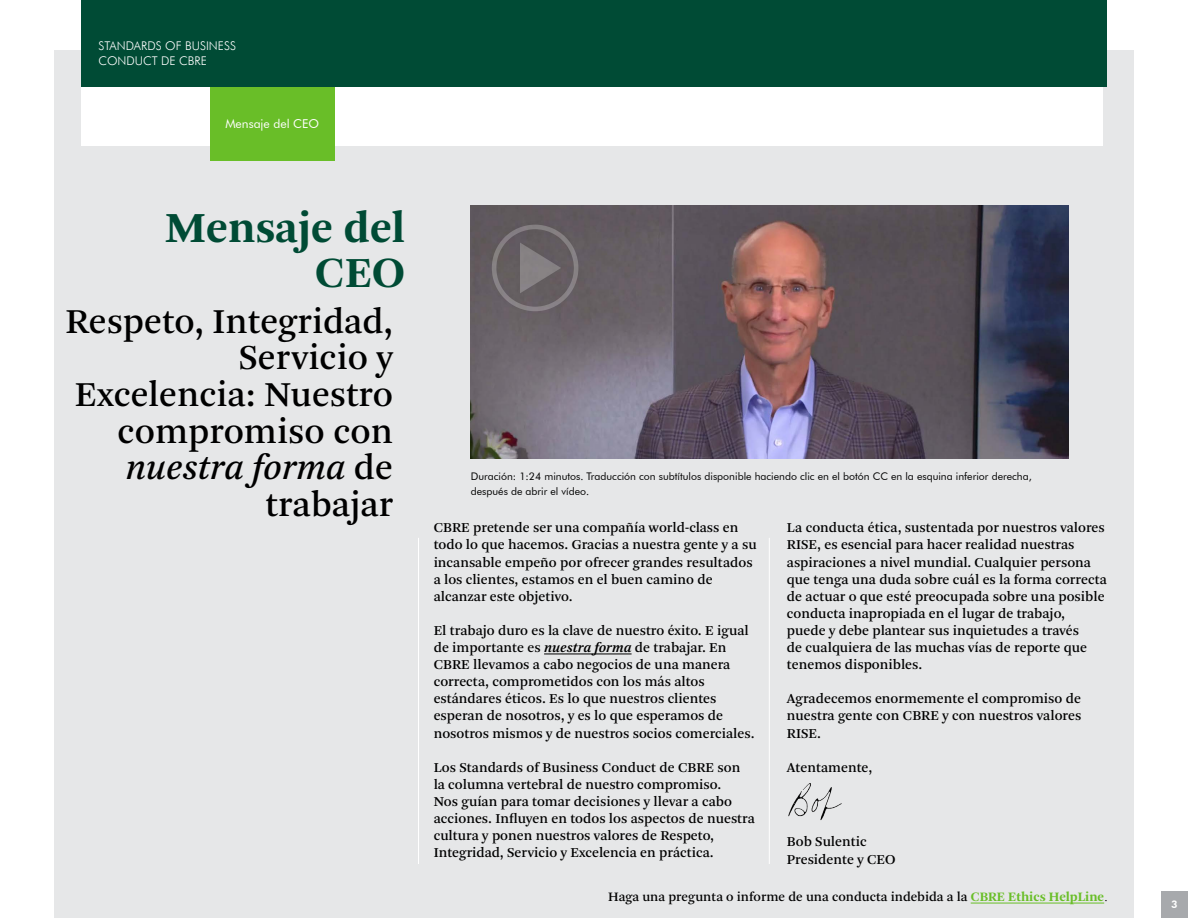
<style>
.page{position:relative;width:1188px;height:918px;background:#fff}
.page>*{position:absolute;margin:0;border:0;box-sizing:border-box;transform-origin:0 0}
.t1{font:700 45px/45px "Arnhem Pro";color:#004b35;text-align:right}
.t2{font:36.75px/36.6px "Arnhem Pro";color:#000;text-align:right}
.t3{font:14.25px/17.1px "Arnhem Pro";color:#000}
.t4{font:13.5px "Arnhem Pro";color:#000}
.t5{font:12.15px "Futura BT";color:#fff}
.t6{font:300 12px/15px "Futura BT";color:#fff}
.t7{font:10.5px/14.2px "Futura BT";color:#000}
.t8{font:800 10.5px "Futura BT";color:#fff}
.s1{font-style:italic}
.s2{font-weight:600;font-style:italic}
.s3{font-weight:700;color:#69be28}
.s4{font-family:"Futura BT";font-weight:300}
</style>
<div class="page">
<div style="left:54px;top:50px;width:1080px;height:868px;background:#e6e7e8"></div>
<div style="left:1161px;top:891px;width:27px;height:27px;background:#a7a9ac"></div>
<div style="left:81px;top:86px;width:1022px;height:60px;background:#fff"></div>
<hr style="left:971px;top:903px;width:133px;height:1px;background:#69be28">
<div style="left:210px;top:87px;width:124px;height:74px;background:#69be28"></div>
<hr style="left:418px;top:538px;width:1px;height:326px;background:#fff">
<hr style="left:769px;top:538px;width:1px;height:326px;background:#fff">
<img style="left:471px;top:205px;width:597px;height:254px">
<div style="left:485px;top:218px;width:100px;height:100px;background:#000;opacity:.15"></div>
<svg style="left:520px;top:243px;width:41px;height:50px;background:#756f71"></svg>
<div style="left:492px;top:225px;width:86px;height:86px;border:5px solid #fff;border-radius:50%"></div>
<hr style="left:544px;top:654px;width:88px;height:1px;background:#000">
<img style="left:788px;top:783px;width:54px;height:37px">
<div style="left:81px;top:0;width:1026px;height:87px;background:#004b35"></div>
<p class="t6" style="left:99px;top:38px;width:139px">STANDARDS OF BUSINESS<br>CONDUCT DE CBRE</p>
<p class="t5" style="left:225px;top:117px;width:95px">Mensaje del CEO</p>
<h1 class="t1" style="left:166px;top:206px;width:241px">Mensaje del<br>CEO</h1>
<h2 class="t2" style="left:66px;top:303px;width:329px">Respeto, Integridad,<br>Servicio y<br>Excelencia: Nuestro compromiso con <span class="s1">nuestra forma</span> de trabajar</h2>
<p class="t7" style="left:471px;top:469px;width:562px">Duración: 1:24 minutos. Traducción con subtítulos disponible haciendo clic en el botón CC en la esquina inferior derecha, después de abrir el vídeo.</p>
<p class="t3" style="left:434px;top:519px;width:325px">CBRE pretende ser una compañía world-class en todo lo que hacemos. Gracias a nuestra gente y a su incansable empeño por ofrecer grandes resultados a los clientes, estamos en el buen camino de alcanzar este objetivo.</p>
<p class="t3" style="left:434px;top:622px;width:323px">El trabajo duro es la clave de nuestro éxito. E igual de importante es <span class="s2">nuestra forma</span> de trabajar. En CBRE llevamos a cabo negocios de una manera correcta, comprometidos con los más altos estándares éticos. Es lo que nuestros clientes esperan de nosotros, y es lo que esperamos de nosotros mismos y de nuestros socios comerciales.</p>
<p class="t3" style="left:434px;top:759px;width:323px">Los Standards of Business Conduct de CBRE son la columna vertebral de nuestro compromiso.<br>Nos guían para tomar decisiones y llevar a cabo acciones. Influyen en todos los aspectos de nuestra cultura y ponen nuestros valores de Respeto, Integridad, Servicio y Excelencia en práctica.</p>
<p class="t3" style="left:787px;top:519px;width:322px">La conducta ética, sustentada por nuestros valores RISE, es esencial para hacer realidad nuestras aspiraciones a nivel mundial. Cualquier persona que tenga una duda sobre cuál es la forma correcta de actuar o que esté preocupada sobre una posible conducta inapropiada en el lugar de trabajo, puede y debe plantear sus inquietudes a través<br>de cualquiera de las muchas vías de reporte que tenemos disponibles.</p>
<p class="t3" style="left:787px;top:690px;width:296px;text-align:justify">Agradecemos enormemente el compromiso de nuestra gente con CBRE y con nuestros valores RISE.</p>
<p class="t3" style="left:787px;top:759px;width:87px">Atentamente,</p>
<p class="t3" style="left:787px;top:834px;width:110px">Bob Sulentic<br>Presidente y CEO</p>
<p class="t4" style="left:608px;top:888px;width:501px">Haga una pregunta o informe de una conducta indebida a la <span class="s3">CBRE Ethics HelpLine</span><span class="s4">.</span></p>
<p class="t8" style="left:1171px;top:898px;width:8px">3</p>
</div>
